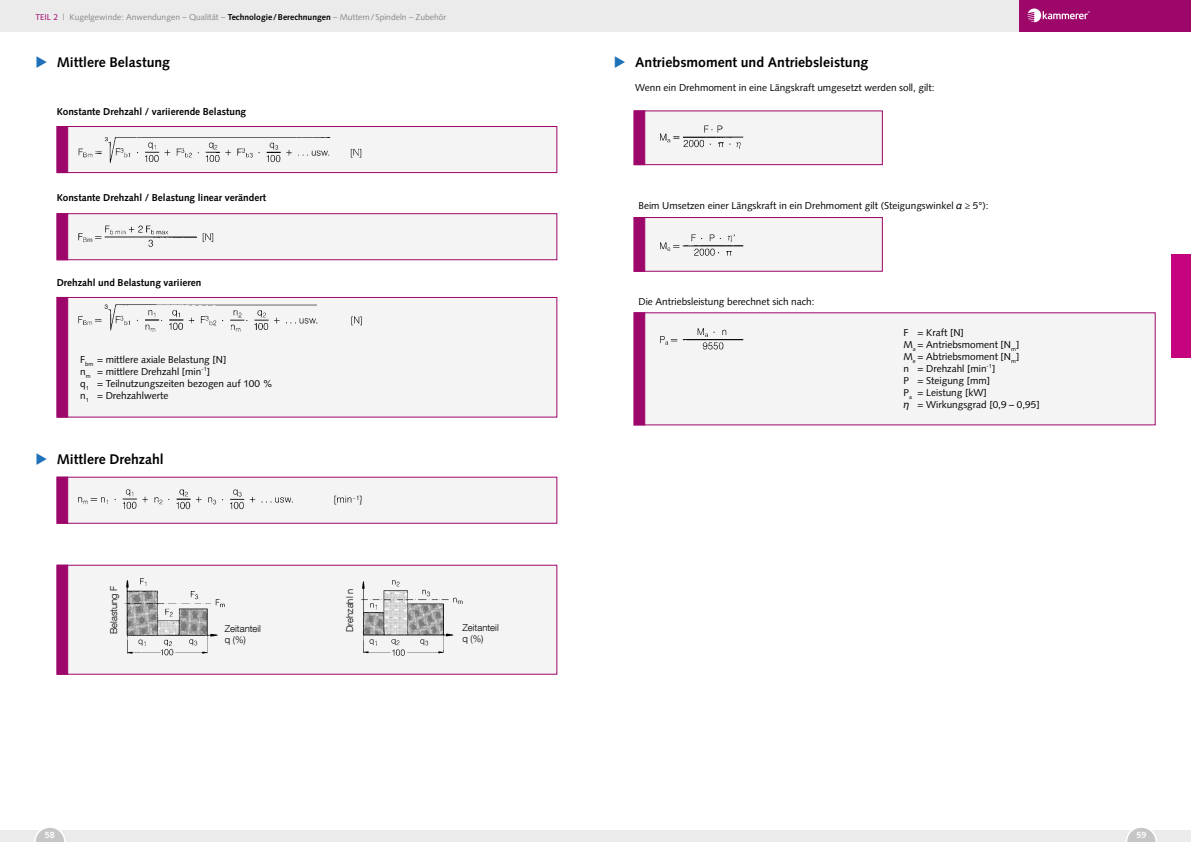
<style>
.page{position:relative;width:1191px;height:842px;background:#fff}
.page>*{position:absolute;margin:0;border:0;box-sizing:border-box;transform-origin:0 0}
.t1{font:700 14px "Syntax LT Std";color:#000}
.t2{font:10px/12px "Syntax LT Std";color:#000}
.t3{font:700 10px "Syntax LT Std";color:#000}
.t4{font:300 9.5px/11.4px "Helvetica Neue LT Com";color:#000}
.t5{font:700 9px "Syntax LT Std";color:#fff}
.t6{font:8.5px "Syntax LT Std";color:#878787}
.s1{color:#9d076a}
.s2{font-weight:700;color:#000}
.s3{color:#1d71b8}
.s4{font-family:"Helvetica World";font-style:italic}
</style>
<div class="page">
<div style="left:634px;top:111px;width:11px;height:54px;background:#9d076a"></div>
<div style="left:634px;top:217px;width:11px;height:55px;background:#9d076a"></div>
<div style="left:634px;top:312px;width:521px;height:113px;background:#f4f4f4"></div>
<div style="left:634px;top:312px;width:11px;height:113px;background:#9d076a;border:1px solid #9d076a"></div>
<img style="left:638px;top:110px;width:245px;height:56px">
<img style="left:638px;top:217px;width:245px;height:55px">
<img style="left:643px;top:314px;width:101px;height:77px">
<div style="left:57px;top:565px;width:500px;height:109px;background:#f4f4f4"></div>
<div style="left:57px;top:565px;width:11px;height:109px;background:#9d076a;border:1px solid #9d076a"></div>
<div style="left:57px;top:477px;width:500px;height:47px;background:#f4f4f4;border:1px solid #9d076a"></div>
<div style="left:57px;top:297px;width:500px;height:120px;background:#f4f4f4"></div>
<div style="left:57px;top:297px;width:11px;height:120px;background:#9d076a;border:1px solid #9d076a"></div>
<img style="left:57px;top:126px;width:501px;height:48px">
<img style="left:57px;top:213px;width:501px;height:48px">
<img style="left:57px;top:476px;width:347px;height:48px">
<img style="left:57px;top:296px;width:335px;height:59px">
<img style="left:124px;top:578px;width:101px;height:78px">
<img style="left:361px;top:580px;width:102px;height:76px">
<div style="left:0;top:0;width:1018px;height:31px;background:#ebebeb"></div>
<div style="left:1019px;top:0;width:172px;height:31px;background:#9d076a"></div>
<svg style="left:1027px;top:9px;width:62px;height:13px"></svg>
<div style="left:1171px;top:254px;width:20px;height:104px;background:#c6037f"></div>
<div style="left:0;top:829px;width:1191px;height:13px;background:#ebebeb"></div>
<svg style="left:34px;top:828px;width:31px;height:14px"></svg>
<svg style="left:1125px;top:828px;width:32px;height:14px"></svg>
<p class="t6" style="left:35px;top:12px;width:412px"><span class="s1">TEIL 2</span> | Kugelgewinde: Anwendungen – Qualität – <span class="s2">Technologie/Berechnungen</span> – Muttern/Spindeln – Zubehör</p>
<h1 class="t1" style="left:35px;top:54px;width:136px"><span class="s3">◆</span> Mittlere Belastung</h1>
<p class="t3" style="left:57px;top:105px;width:191px">Konstante Drehzahl / variierende Belastung</p>
<p class="t3" style="left:57px;top:191px;width:211px">Konstante Drehzahl / Belastung linear verändert</p>
<p class="t3" style="left:57px;top:277px;width:146px">Drehzahl und Belastung variieren</p>
<p class="t2" style="left:80px;top:353px;width:194px">F<sub>bm</sub> = mittlere axiale Belastung [N]<br>n<sub>m</sub> = mittlere Drehzahl [min<sup>-1</sup>]<br>q<sub>1</sub> = Teilnutzungszeiten bezogen auf 100 % n<sub>1</sub> = Drehzahlwerte</p>
<h1 class="t1" style="left:35px;top:451px;width:130px"><span class="s3">◆</span> Mittlere Drehzahl</h1>
<p class="t4" style="left:108px;top:634px;width:50px;rotate:-90deg">Belastung F</p>
<p class="t4" style="left:225px;top:622px;width:38px">Zeitanteil q (%)</p>
<p class="t4" style="left:344px;top:632px;width:45px;rotate:-90deg">Drehzahl n</p>
<p class="t4" style="left:462px;top:621px;width:38px">Zeitanteil q (%)</p>
<h1 class="t1" style="left:614px;top:54px;width:256px"><span class="s3">◆</span> Antriebsmoment und Antriebsleistung</h1>
<p class="t2" style="left:635px;top:81px;width:301px">Wenn ein Drehmoment in eine Längskraft umgesetzt werden soll, gilt:</p>
<p class="t2" style="left:638px;top:199px;width:351px">Beim Umsetzen einer Längskraft in ein Drehmoment gilt (Steigungswinkel <span class="s4">α</span> ≥ 5°):</p>
<p class="t2" style="left:638px;top:296px;width:178px">Die Antriebsleistung berechnet sich nach:</p>
<p class="t2" style="left:903px;top:326px;width:138px">F = Kraft [N]<br>M<sub>a</sub> = Antriebsmoment [N<sub>m</sub>]<br>M<sub>e</sub> = Abtriebsmoment [N<sub>m</sub>]<br>n = Drehzahl [min<sup>-1</sup>]<br>P = Steigung [mm]<br>P<sub>a</sub> = Leistung [kW]<br><span class="s4">η</span> = Wirkungsgrad [0,9 – 0,95]</p>
<p class="t5" style="left:45px;top:830px;width:12px">58</p>
<p class="t5" style="left:1136px;top:830px;width:12px">59</p>
</div>
